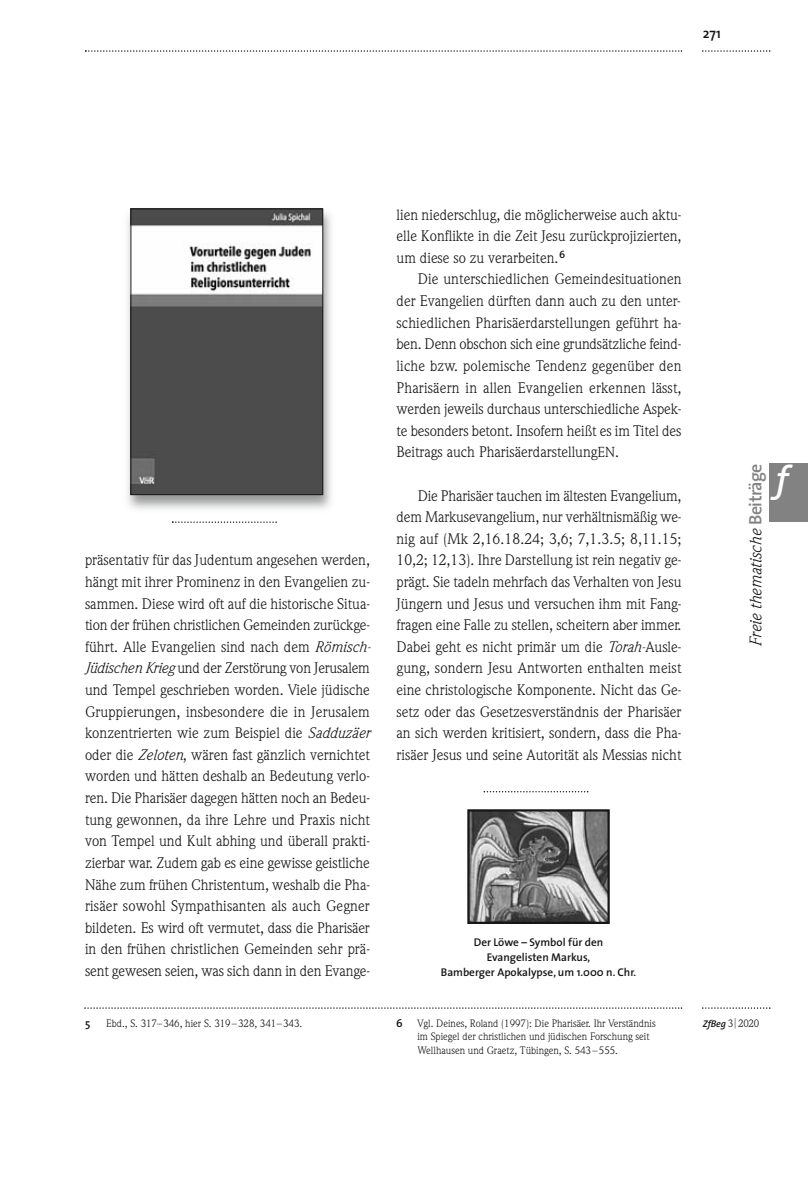
<style>
.page{position:relative;width:808px;height:1191px;background:#fff}
.page>*{position:absolute;margin:0;border:0;box-sizing:border-box;transform-origin:0 0}
.t1{font:italic 600 36px "The Sans";color:#fff}
.t2{font:italic 16.5px "Weidemann";color:#151616}
.t3{font:15px/21.6px "Weidemann";color:#151616;text-align:justify}
.t4{font:600 14.1px "The Sans";color:#151616}
.t5{font:600 11.25px/15px "The Sans";color:#151616;text-align:center}
.t6{font:10.5px/13.5px "Weidemann";color:#151616}
.t7{font:italic 600 9.75px "The Sans";letter-spacing:-.01em;color:#151616}
.s1{font-style:italic}
.s2{font-size:14.25px}
.s3{font-family:"The Sans";font-weight:600;font-style:normal;font-size:18px;color:#818281}
.s4{font-family:"Weidemann";font-weight:400;font-style:normal;font-size:10.5px}
.s5{font-weight:200;font-style:normal;font-size:10.5px}
</style>
<div class="page">
<svg style="left:85px;top:50px;width:597px;height:2px"></svg>
<svg style="left:84px;top:1007px;width:598px;height:1px"></svg>
<svg style="left:702px;top:1007px;width:68px;height:1px"></svg>
<svg style="left:702px;top:50px;width:68px;height:2px"></svg>
<div style="left:770px;top:463px;width:38px;height:59px;background:#818281"></div>
<img style="left:127px;top:208px;width:204px;height:301px">
<img style="left:133px;top:211px;width:188px;height:282px">
<div style="left:131px;top:209px;width:192px;height:286px;border:1px solid #151616"></div>
<svg style="left:172px;top:521px;width:105px;height:2px"></svg>
<img style="left:470px;top:812px;width:137px;height:109px">
<div style="left:467px;top:809px;width:143px;height:115px;border:2px solid #151616"></div>
<svg style="left:484px;top:791px;width:104px;height:1px"></svg>
<p class="t4" style="left:703px;top:28px;width:20px">271</p>
<p class="t3" style="left:85px;top:551px;width:287px">präsentativ für das Judentum angesehen werden, hängt mit ihrer Prominenz in den Evangelien zu&shy;sammen. Diese wird oft auf die historische Situa&shy;tion der frühen christlichen Gemeinden zurückge&shy;führt. Alle Evangelien sind nach dem <span class="s1">Römisch-Jüdischen Krieg</span> und der Zerstörung von Jerusalem und Tempel geschrieben worden. Viele jüdische Gruppierungen, insbesondere die in Jerusalem konzentrierten wie zum Beispiel die <span class="s1">Sadduzäer </span>oder die <span class="s1">Zeloten</span>, wären fast gänzlich vernichtet worden und hätten deshalb an Bedeutung verlo&shy;ren. Die Pharisäer dagegen hätten noch an Bedeu&shy;tung gewonnen, da ihre Lehre und Praxis nicht von Tempel und Kult abhing und überall prakti&shy;zierbar war. Zudem gab es eine gewisse geistliche Nähe zum frühen Christentum, weshalb die Pha&shy;risäer sowohl Sympathisanten als auch Gegner bildeten. Es wird oft vermutet, dass die Pharisäer in den frühen christlichen Gemeinden sehr prä&shy;sent gewesen seien, was sich dann in den Evange-</p>
<p class="t3" style="left:396px;top:205px;width:286px">lien niederschlug, die möglicherweise auch aktu&shy;elle Konflikte in die Zeit Jesu zurückprojizierten, um diese so zu verarbeiten.<sup>6</sup></p>
<p class="t3" style="left:396px;top:270px;width:286px;text-indent:21px">Die unterschiedlichen Gemeindesituationen der Evangelien dürften dann auch zu den unter&shy;schiedlichen Pharisäerdarstellungen geführt ha&shy;ben. Denn obschon sich eine grundsätzliche feind&shy;liche bzw. polemische Tendenz gegenüber den Pharisäern in allen Evangelien erkennen lässt, werden jeweils durchaus unterschiedliche Aspek&shy;te besonders betont. Insofern heißt es im Titel des Beitrags auch Pharisäerdarstellung<span class="s2">EN</span>.</p>
<p class="t3" style="left:396px;top:486px;width:286px;text-indent:21px">Die Pharisäer tauchen im ältesten Evangelium, dem Markusevangelium, nur verhältnismäßig we&shy;nig auf (Mk 2,16.18.24; 3,6; 7,1.3.5; 8,11.15; 10,2; 12,13). Ihre Darstellung ist rein negativ ge&shy;prägt. Sie tadeln mehrfach das Verhalten von Jesu Jüngern und Jesus und versuchen ihm mit Fang&shy;fragen eine Falle zu stellen, scheitern aber immer.<br>Dabei geht es nicht primär um die <span class="s1">Torah-</span>Ausle&shy;gung, sondern Jesu Antworten enthalten meist eine christologische Komponente. Nicht das Ge&shy;setz oder das Gesetzesverständnis der Pharisäer an sich werden kritisiert, sondern, dass die Pha&shy;risäer Jesus und seine Autorität als Messias nicht</p>
<p class="t5" style="left:441px;top:935px;width:197px">Der Löwe – Symbol für den<br>Evangelisten Markus,<br>Bamberger Apokalypse, um 1.000 n. Chr.</p>
<p class="t2" style="left:750px;top:647px;width:185px;rotate:-90deg">Freie thematische <span class="s3">Beiträge</span></p>
<h1 class="t1" style="left:776px;top:464px;width:14px">f</h1>
<p class="t5" style="left:85px;top:1016px;width:7px">5</p>
<p class="t6" style="left:106px;top:1017px;width:197px">Ebd., S. 317–346, hier S. 319–328, 341–343.</p>
<p class="t5" style="left:396px;top:1016px;width:8px">6</p>
<p class="t6" style="left:417px;top:1017px;width:240px">Vgl. Deines, Roland (1997): Die Pharisäer. Ihr Verständnis im Spiegel der christlichen und jüdischen Forschung seit<br>Wellhausen und Graetz, Tübingen, S. 543 –555.</p>
<p class="t7" style="left:703px;top:1019px;width:58px">ZfBeg <span class="s4">3</span><span class="s5">|</span><span class="s4">2020</span></p>
</div>
